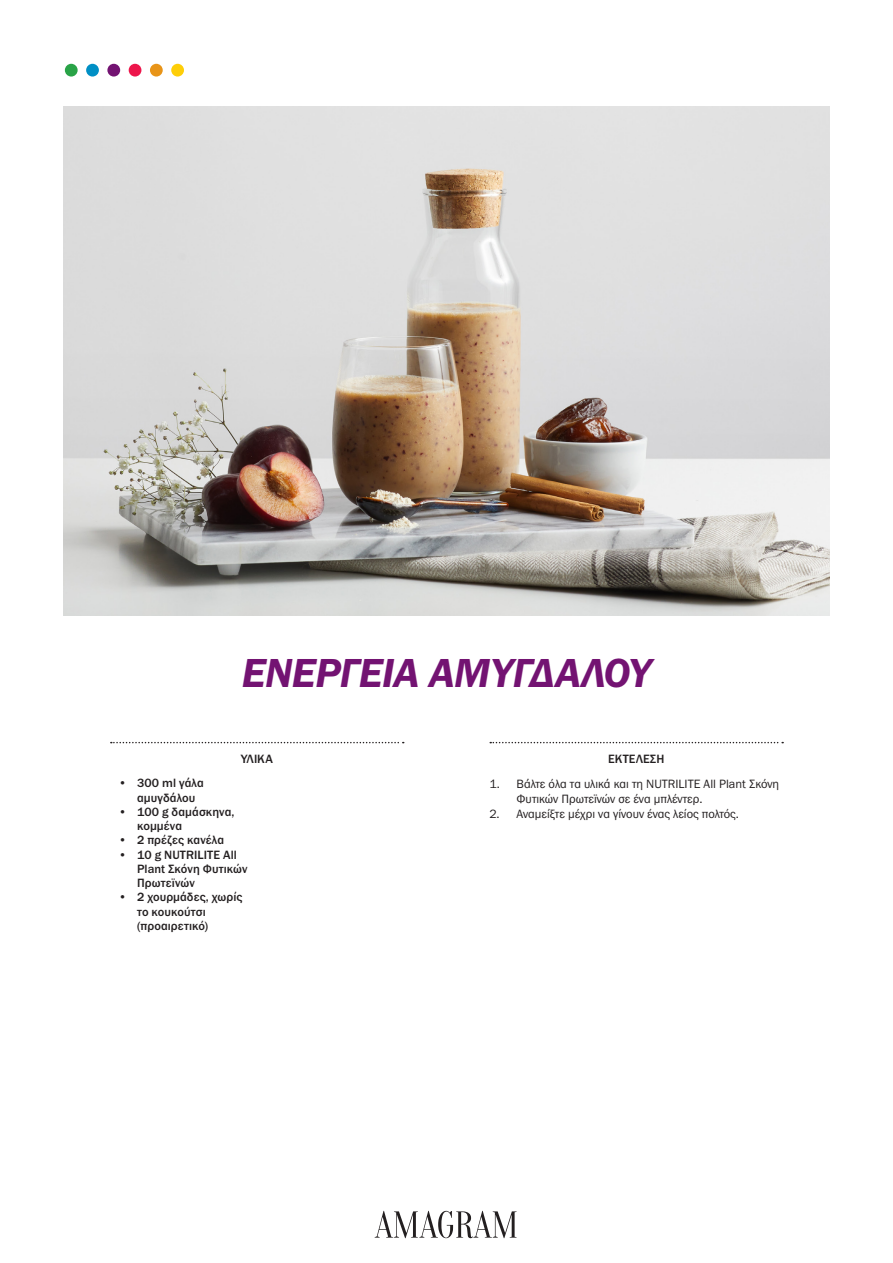
<style>
.page{position:relative;width:893px;height:1263px;background:#fff}
.page>*{position:absolute;margin:0;border:0;box-sizing:border-box;transform-origin:0 0}
.Cards_description_He{font:42px "Franklin Gothic URW Dem Ita";letter-spacing:-.01em;color:#731372}
.INGREDIENTS_Versal_8{font:500 12.45px/14.2px "Franklin Gothic URW";letter-spacing:.005em;color:#231f20}
.t1{font:12.45px/15px "Franklin Gothic URW Boo";color:#231f20}
.s1{font-family:"Franklin Gothic URW Boo";font-weight:400}
</style>
<div class="page">
<img style="left:64px;top:106px;width:765px;height:509px">
<svg style="left:490px;top:742px;width:293px;height:1px"></svg>
<svg style="left:111px;top:742px;width:293px;height:1px"></svg>
<div style="left:171px;top:64px;width:13px;height:13px;background:#fece08;border-radius:50%"></div>
<div style="left:150px;top:64px;width:13px;height:13px;background:#e89418;border-radius:50%"></div>
<div style="left:129px;top:64px;width:12px;height:13px;background:#ed164b;border-radius:50%"></div>
<div style="left:107px;top:64px;width:13px;height:13px;background:#731372;border-radius:50%"></div>
<div style="left:86px;top:64px;width:13px;height:13px;background:#008fc5;border-radius:50%"></div>
<div style="left:65px;top:64px;width:13px;height:13px;background:#29a347;border-radius:50%"></div>
<svg style="left:375px;top:1211px;width:142px;height:27px"></svg>
<p class="Cards_description_He" style="left:242px;top:646px;width:411px">ΕΝΈΡΓΕΙΑ ΑΜΥΓΔΆΛΟΥ</p>
<p class="INGREDIENTS_Versal_8" style="left:241px;top:752px;width:34px">ΥΛΙΚΆ</p>
<p class="INGREDIENTS_Versal_8" style="left:137px;top:776px;width:68px;text-indent:-18px"><span class="s1">•</span> 300 ml γάλα αμυγδάλου</p>
<p class="INGREDIENTS_Versal_8" style="left:137px;top:804px;width:99px;text-indent:-18px"><span class="s1">•</span> 100 g δαμάσκηνα, κομμένα</p>
<p class="INGREDIENTS_Versal_8" style="left:119px;top:833px;width:107px"><span class="s1">•</span> 2 πρέζες κανέλα</p>
<p class="INGREDIENTS_Versal_8" style="left:137px;top:847px;width:112px;text-indent:-18px"><span class="s1">•</span> 10 g NUTRILITE All<br>Plant Σκόνη Φυτικών<br>Πρωτεϊνών</p>
<p class="INGREDIENTS_Versal_8" style="left:137px;top:890px;width:107px;text-indent:-18px"><span class="s1">•</span> 2 χουρμάδες, χωρίς το κουκούτσι (προαιρετικό)</p>
<p class="INGREDIENTS_Versal_8" style="left:608px;top:752px;width:58px">ΕΚΤΈΛΕΣΗ</p>
<p class="t1" style="left:516px;top:776px;width:264px;text-indent:-27px">1. Βάλτε όλα τα υλικά και τη NUTRILITE All Plant Σκόνη<br>Φυτικών Πρωτεϊνών σε ένα μπλέντερ.</p>
<p class="t1" style="left:489px;top:806px;width:251px">2. Αναμείξτε μέχρι να γίνουν ένας λείος πολτός.</p>
</div>
